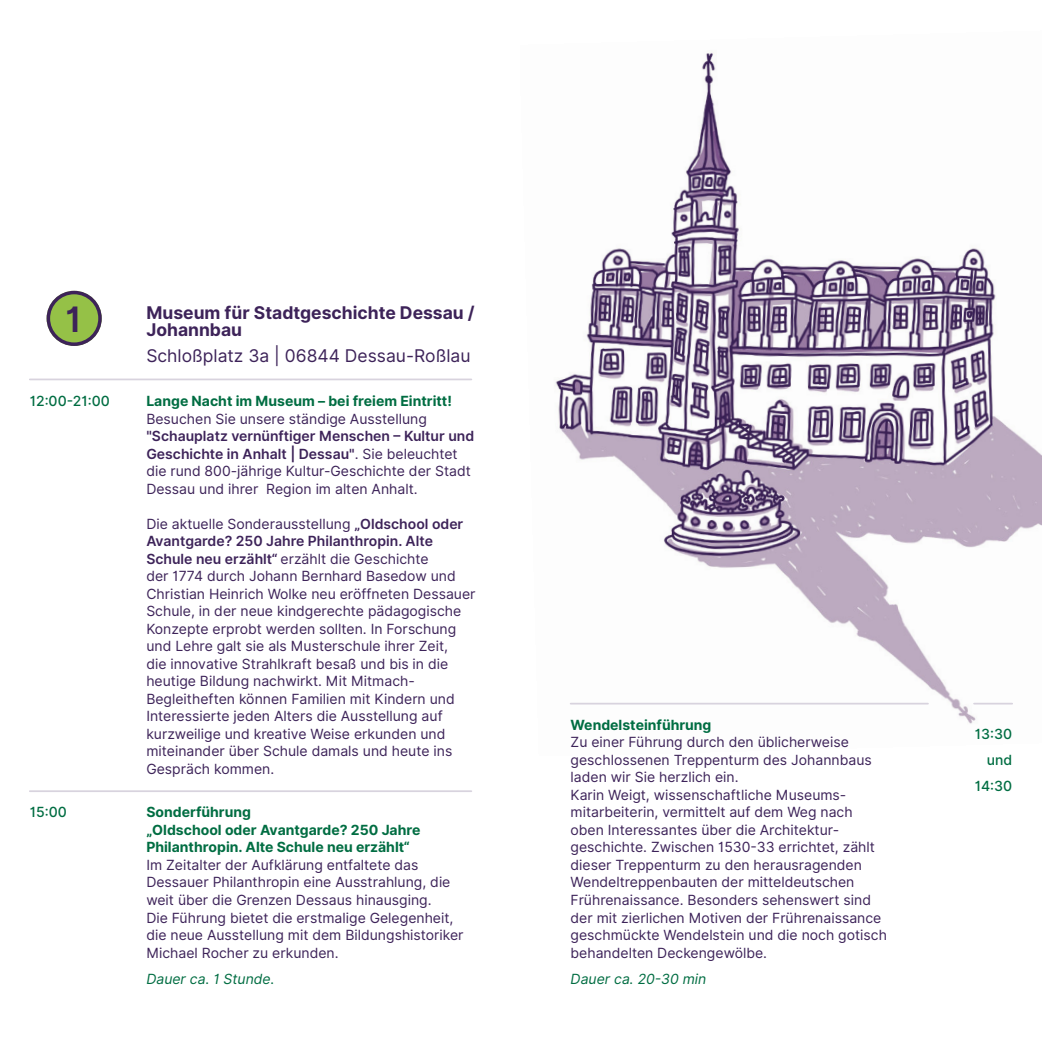
<style>
.page{position:relative;width:1042px;height:1042px;background:#fff}
.page>*{position:absolute;margin:0;border:0;box-sizing:border-box;transform-origin:0 0}
.t1{font:600 35px "Inter";color:#3d2359}
.t2{font:700 17.5px/17.5px "Inter";color:#3d2359}
.t3{font:17.5px "Inter";color:#3d2359}
.t4{font:14px/17.5px "Inter";color:#3d2359}
.t5{font:700 14px/17.5px "Inter";color:#006d42}
.t6{font:italic 14px "Inter";color:#006d42}
.t7{font:500 14px/26.2px "Inter";color:#006d42;text-align:right}
.s1{font-weight:600}
</style>
<div class="page">
<img style="left:555px;top:52px;width:487px;height:672px">
<hr style="left:30px;top:378px;width:441px;height:2px;background:#d8d3de">
<hr style="left:30px;top:790px;width:441px;height:2px;background:#d8d3de">
<hr style="left:570px;top:703px;width:358px;height:1px;background:#d8d3de">
<hr style="left:974px;top:703px;width:38px;height:1px;background:#d8d3de">
<svg style="left:47px;top:291px;width:55px;height:55px"></svg>
<h1 class="t1" style="left:66px;top:298px;width:18px">1</h1>
<p class="t7" style="left:30px;top:388px;width:82px">12:00-21:00</p>
<p class="t7" style="left:30px;top:799px;width:39px">15:00</p>
<p class="t2" style="left:146px;top:303px;width:330px">Museum für Stadtgeschichte Dessau /<br>Johannbau</p>
<p class="t3" style="left:146px;top:345px;width:326px">Schloßplatz 3a | 06844 Dessau-Roßlau</p>
<p class="t5" style="left:146px;top:392px;width:307px">Lange Nacht im Museum – bei freiem Eintritt!</p>
<p class="t4" style="left:146px;top:410px;width:282px">Besuchen Sie unsere ständige Ausstellung</p>
<p class="t4" style="left:146px;top:427px;width:329px"><span class="s1">"Schauplatz vernünftiger Menschen – Kultur und Geschichte in Anhalt | Dessau"</span>. Sie beleuchtet die rund 800-jährige Kultur-Geschichte der Stadt Dessau und ihrer Region im alten Anhalt.</p>
<p class="t4" style="left:146px;top:515px;width:331px">Die aktuelle Sonderausstellung <span class="s1">„Oldschool oder Avantgarde? 250 Jahre Philanthropin. Alte Schule neu erzählt“</span> erzählt die Geschichte<br>der 1774 durch Johann Bernhard Basedow und Christian Heinrich Wolke neu eröffneten Dessauer Schule, in der neue kindgerechte pädagogische Konzepte erprobt werden sollten. In Forschung und Lehre galt sie als Musterschule ihrer Zeit,<br>die innovative Strahlkraft besaß und bis in die heutige Bildung nachwirkt. Mit Mitmach-Begleitheften können Familien mit Kindern und Interessierte jeden Alters die Ausstellung auf kurzweilige und kreative Weise erkunden und miteinander über Schule damals und heute ins Gespräch kommen.</p>
<p class="t5" style="left:146px;top:803px;width:276px">Sonderführung<br>„Oldschool oder Avantgarde? 250 Jahre<br>Philanthropin. Alte Schule neu erzählt“</p>
<p class="t4" style="left:146px;top:856px;width:319px">Im Zeitalter der Aufklärung entfaltete das Dessauer Philanthropin eine Ausstrahlung, die weit über die Grenzen Dessaus hinausging.<br>Die Führung bietet die erstmalige Gelegenheit, die neue Ausstellung mit dem Bildungshistoriker Michael Rocher zu erkunden.</p>
<p class="t6" style="left:146px;top:970px;width:130px">Dauer ca. 1 Stunde.</p>
<p class="t5" style="left:570px;top:716px;width:142px">Wendelsteinführung</p>
<p class="t4" style="left:570px;top:733px;width:318px">Zu einer Führung durch den üblicherweise geschlossenen Treppenturm des Johannbaus laden wir Sie herzlich ein.<br>Karin Weigt, wissenschaftliche Museums&shy;mitarbeiterin, vermittelt auf dem Weg nach oben Interessantes über die Architektur&shy;geschichte. Zwischen 1530-33 errichtet, zählt dieser Treppenturm zu den herausragenden Wendeltreppenbauten der mitteldeutschen Frührenaissance. Besonders sehenswert sind der mit zierlichen Motiven der Frührenaissance geschmückte Wendelstein und die noch gotisch behandelten Deckengewölbe.</p>
<p class="t6" style="left:570px;top:970px;width:137px">Dauer ca. 20-30 min</p>
<p class="t7" style="left:974px;top:720px;width:39px">13:30 und<br>14:30</p>
</div>
